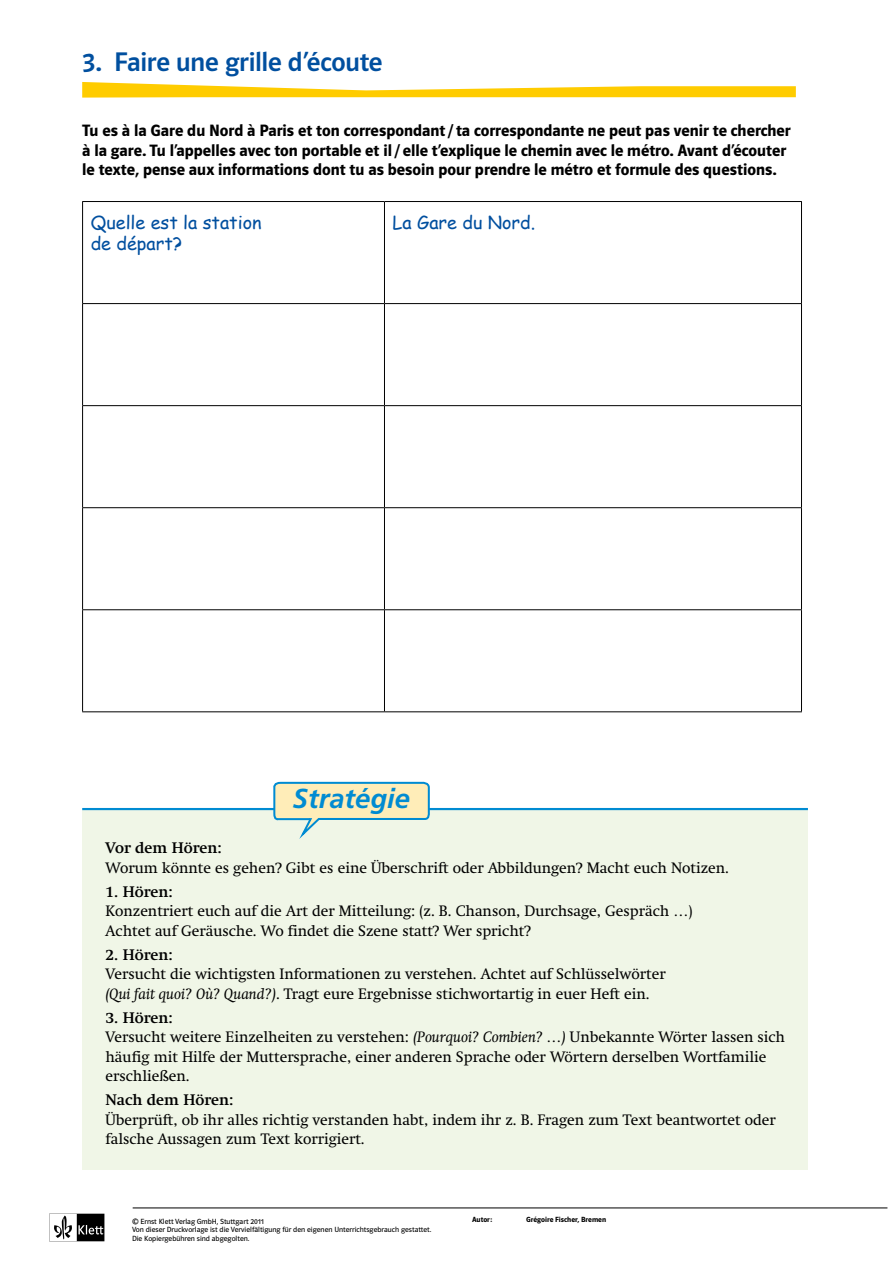
<style>
.page{position:relative;width:893px;height:1263px;background:#fff}
.page>*{position:absolute;margin:0;border:0;box-sizing:border-box;transform-origin:0 0}
.t1{font:italic 700 27.45px "Frutiger";color:#008bd2}
.t2{font:27px "Polo ST11 K Krftg";letter-spacing:-.01em;color:#004f9f}
.t3{font:18px/21.6px "Comic Sans MS";color:#004f9f}
.t4{font:16.5px/19.8px "Polo ST11 K Hfett";color:#000}
.t5{font:15px/19.5px "Klett Swift";color:#000}
.t6{font:700 15px "Klett Swift";color:#000}
.t7{font:7.5px/8.9px "Polo ST11 K Buch";color:#000}
.t8{font:7.5px "Polo ST11 K Hfett";color:#000}
.s1{font-style:italic}
.s2{font-weight:700}
</style>
<div class="page">
<svg style="left:49px;top:1214px;width:55px;height:27px"></svg>
<hr style="left:133px;top:1208px;width:754px;height:1px;background:#000">
<div style="left:82px;top:810px;width:726px;height:360px;background:#f0f6e7"></div>
<hr style="left:82px;top:808px;width:726px;height:2px;background:#008bd2">
<svg style="left:272px;top:781px;width:159px;height:56px"></svg>
<hr style="left:82px;top:406px;width:1px;height:101px;background:#000">
<hr style="left:384px;top:406px;width:1px;height:101px;background:#000">
<hr style="left:801px;top:406px;width:1px;height:101px;background:#000">
<hr style="left:82px;top:507px;width:302px;height:1px;background:#000">
<hr style="left:82px;top:508px;width:1px;height:101px;background:#000">
<hr style="left:384px;top:507px;width:418px;height:1px;background:#000">
<hr style="left:384px;top:508px;width:1px;height:101px;background:#000">
<hr style="left:801px;top:508px;width:1px;height:101px;background:#000">
<hr style="left:82px;top:609px;width:302px;height:1px;background:#000">
<hr style="left:82px;top:610px;width:1px;height:101px;background:#000">
<hr style="left:384px;top:609px;width:418px;height:1px;background:#000">
<hr style="left:384px;top:610px;width:1px;height:101px;background:#000">
<hr style="left:801px;top:610px;width:1px;height:101px;background:#000">
<hr style="left:82px;top:711px;width:302px;height:1px;background:#000">
<hr style="left:384px;top:711px;width:418px;height:1px;background:#000">
<hr style="left:82px;top:201px;width:302px;height:1px;background:#000">
<hr style="left:82px;top:202px;width:1px;height:101px;background:#000">
<hr style="left:384px;top:201px;width:418px;height:1px;background:#000">
<hr style="left:384px;top:202px;width:1px;height:101px;background:#000">
<hr style="left:801px;top:202px;width:1px;height:101px;background:#000">
<hr style="left:82px;top:303px;width:302px;height:1px;background:#000">
<hr style="left:82px;top:304px;width:1px;height:101px;background:#000">
<hr style="left:384px;top:303px;width:418px;height:1px;background:#000">
<hr style="left:384px;top:304px;width:1px;height:101px;background:#000">
<hr style="left:801px;top:304px;width:1px;height:101px;background:#000">
<hr style="left:82px;top:405px;width:302px;height:1px;background:#000">
<hr style="left:384px;top:405px;width:418px;height:1px;background:#000">
<svg style="left:82px;top:82px;width:714px;height:16px"></svg>
<h2 class="t2" style="left:82px;top:47px;width:302px">3. Faire une grille d’écoute</h2>
<p class="t4" style="left:82px;top:120px;width:710px">Tu es à la Gare du Nord à Paris et ton correspondant/ta correspondante ne peut pas venir te chercher à la gare. Tu l’appelles avec ton portable et il/elle t’explique le chemin avec le métro. Avant d’écouter le texte, pense aux informations dont tu as besoin pour prendre le métro et formule des questions.</p>
<p class="t3" style="left:91px;top:211px;width:172px">Quelle est la station de départ?</p>
<p class="t3" style="left:393px;top:211px;width:144px">La Gare du Nord.</p>
<h1 class="t1" style="left:293px;top:782px;width:119px">Stratégie</h1>
<p class="t6" style="left:106px;top:839px;width:118px">Vor dem Hören:</p>
<p class="t5" style="left:106px;top:858px;width:625px">Worum könnte es gehen? Gibt es eine Überschrift oder Abbildungen? Macht euch Notizen.</p>
<p class="t6" style="left:106px;top:882px;width:69px">1. Hören:</p>
<p class="t5" style="left:106px;top:901px;width:589px">Konzentriert euch auf die Art der Mitteilung: (z. B. Chanson, Durchsage, Gespräch …)<br>Achtet auf Geräusche. Wo findet die Szene statt? Wer spricht?</p>
<p class="t6" style="left:106px;top:945px;width:69px">2. Hören:</p>
<p class="t5" style="left:106px;top:964px;width:562px">Versucht die wichtigsten Informationen zu verstehen. Achtet auf Schlüsselwörter <span class="s1">(Qui fait quoi? Où? Quand?)</span>. Tragt eure Ergebnisse stichwortartig in euer Heft ein.</p>
<p class="t5" style="left:106px;top:1008px;width:681px"><span class="s2">3. Hören:<br></span>Versucht weitere Einzelheiten zu verstehen: <span class="s1">(Pourquoi? Combien? …)</span> Unbekannte Wörter lassen sich häufig mit Hilfe der Muttersprache, einer anderen Sprache oder Wörtern derselben Wortfamilie erschließen.</p>
<p class="t6" style="left:106px;top:1091px;width:129px">Nach dem Hören:</p>
<p class="t5" style="left:106px;top:1110px;width:672px">Überprüft, ob ihr alles richtig verstanden habt, indem ihr z. B. Fragen zum Text beantwortet oder falsche Aussagen zum Text korrigiert.</p>
<p class="t7" style="left:132px;top:1217px;width:301px">© Ernst Klett Verlag GmbH, Stuttgart 2011<br>Von dieser Druckvorlage ist die Vervielfältigung für den eigenen Unterrichtsgebrauch gestattet.<br>Die Kopiergebühren sind abgegolten.</p>
<p class="t8" style="left:472px;top:1215px;width:22px">Autor:</p>
<p class="t8" style="left:526px;top:1215px;width:82px">Grégoire Fischer, Bremen</p>
</div>
